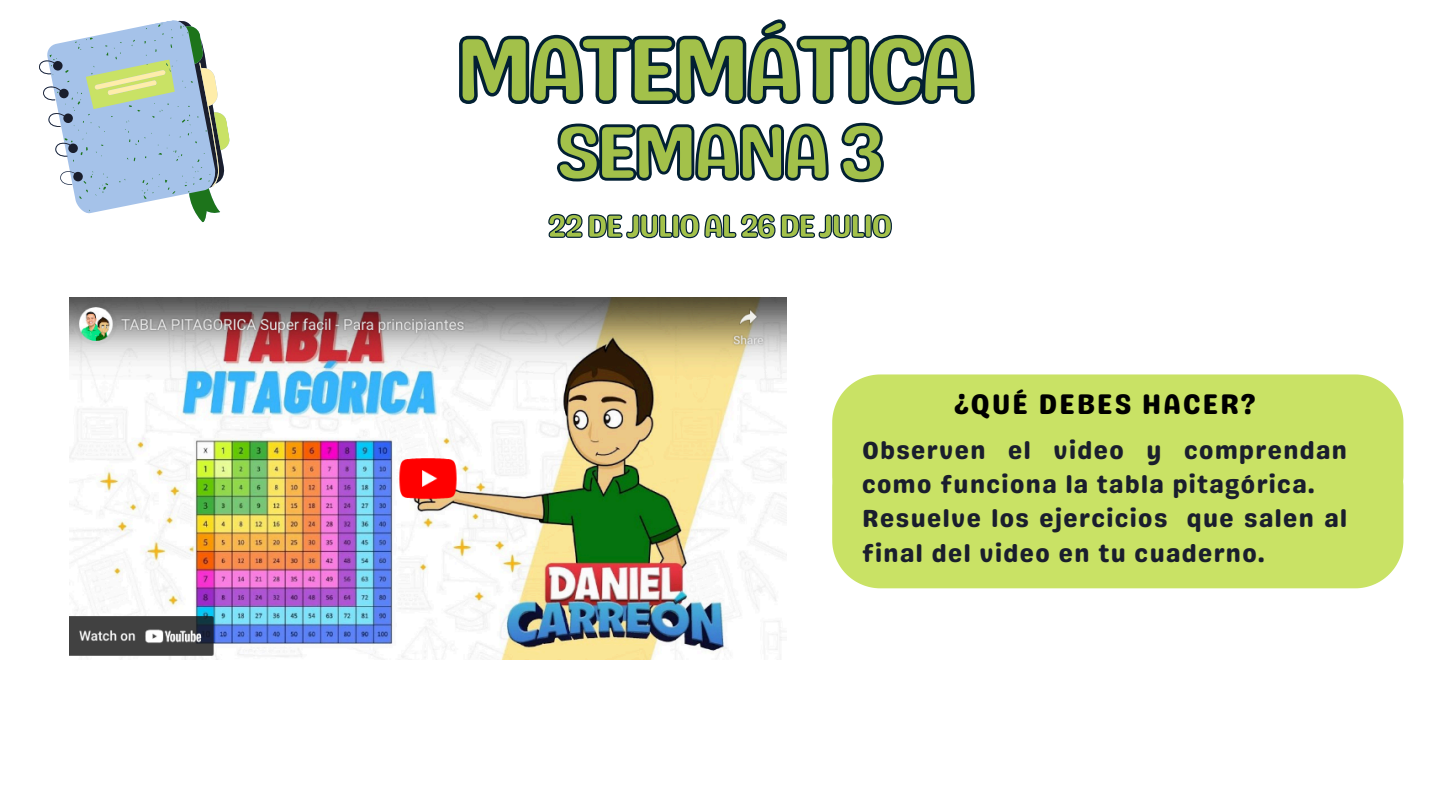
<style>
.page{position:relative;width:1440px;height:810px;background:#fff}
.page>*{position:absolute;margin:0;border:0;box-sizing:border-box;transform-origin:0 0}
.t1{font:93.3px "Genty Sans";letter-spacing:-.085em;color:#a3c14a}
.t2{font:77.2px "Genty Sans";letter-spacing:-.085em;color:#a3c14a}
.t3{font:32px "Genty Sans";letter-spacing:-.085em;color:#a3c14a}
.t4{font:28.3px "Genty Sans";letter-spacing:.055em;color:#000}
.t5{font:24.7px/34.4px "Genty Sans";letter-spacing:.055em;color:#1a1e2d}
</style>
<div class="page">
<svg style="left:39px;top:20px;width:191px;height:203px"></svg>
<img style="left:69px;top:298px;width:718px;height:361px">
<div style="left:832px;top:374px;width:571px;height:65px;background:#c9e265"></div>
<div style="left:832px;top:439px;width:571px;height:149px;background:#c9e265"></div>
<svg style="left:557px;top:122px;width:327px;height:61px"></svg>
<svg style="left:459px;top:19px;width:514px;height:86px"></svg>
<svg style="left:547px;top:213px;width:346px;height:167px"></svg>
<h1 class="t1" style="left:454px;top:14px;width:526px">MATEMÁTICA</h1>
<h2 class="t2" style="left:554px;top:106px;width:333px">SEMANA 3</h2>
<p class="t3" style="left:547px;top:207px;width:347px">22 DE JULIO AL 26 DE JULIO</p>
<h3 class="t4" style="left:955px;top:387px;width:302px">¿QUÉ DEBES HACER?</h3>
<p class="t5" style="left:862px;top:433px;width:487px">Observen el video y comprendan como funciona la tabla pitagórica.</p>
<h1 class="t5" style="left:862px;top:502px;width:487px">Resuelve los ejercicios que salen al final del video en tu cuaderno.</h1>
</div>
